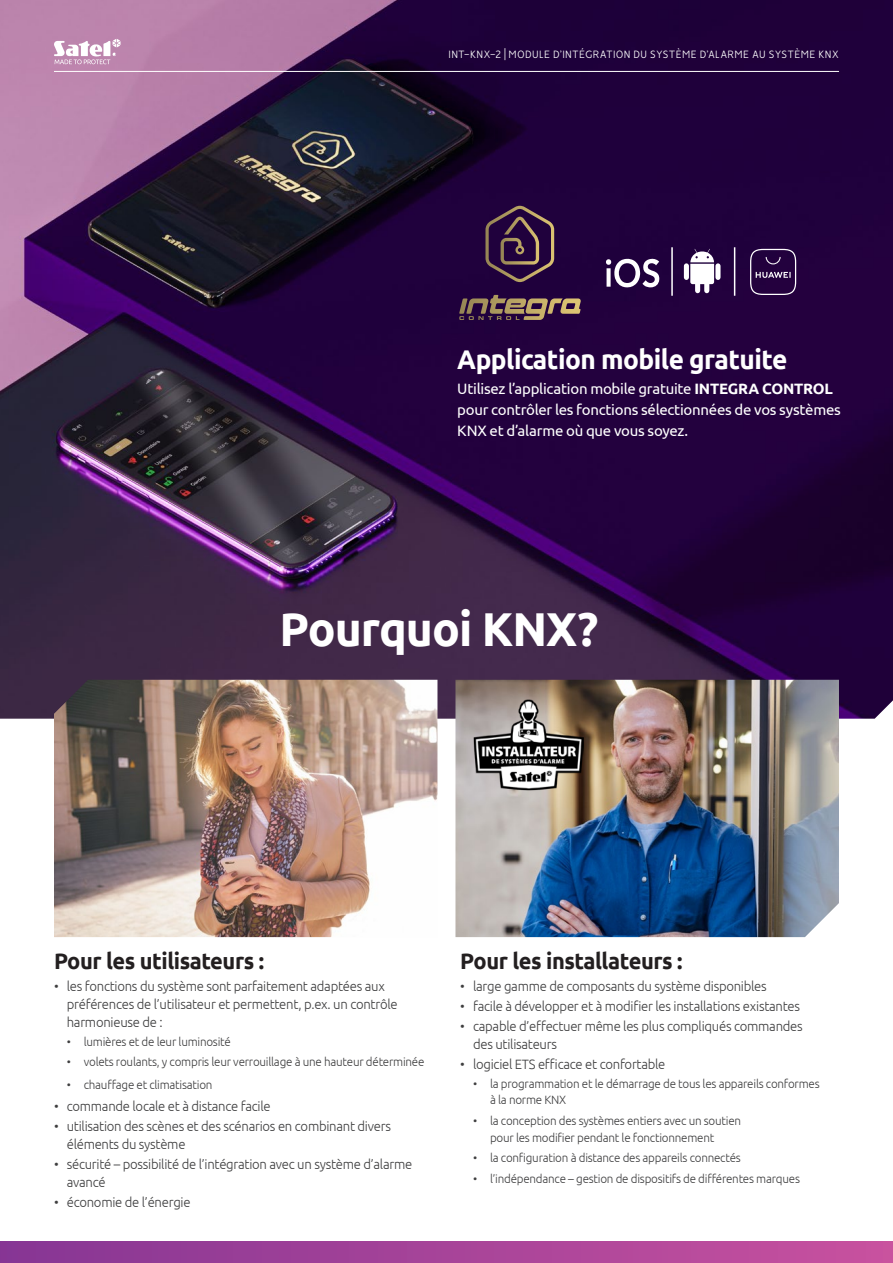
<style>
.page{position:relative;width:893px;height:1263px;background:#fff}
.page>*{position:absolute;margin:0;border:0;box-sizing:border-box;transform-origin:0 0}
.t1{font:700 47.55px "Ubuntu";letter-spacing:-.02em;color:#fff}
.t2{font:700 27px "Ubuntu";letter-spacing:-.02em;color:#fff}
.t3{font:700 22.5px "Ubuntu";letter-spacing:-.02em;color:#231f20}
.t4{font:15px/21px "Ubuntu";letter-spacing:-.015em;color:#fff}
.t5{font:300 13.5px/18px "Ubuntu";letter-spacing:-.02em;color:#3e3e3f}
.t6{font:300 12px/16.5px "Ubuntu";letter-spacing:-.02em;color:#3e3e3f}
.t7{font:300 12px "Vision";letter-spacing:.015em;color:#fff}
.s1{font-weight:700}
</style>
<div class="page">
<div style="left:0;top:1241px;width:893px;height:22px;background:linear-gradient(to right,#863694,#c8519f)"></div>
<img style="left:0;top:0;width:893px;height:719px">
<img style="left:54px;top:680px;width:383px;height:257px">
<img style="left:0;top:494px;width:4px;height:225px">
<img style="left:455px;top:680px;width:384px;height:257px">
<img style="left:474px;top:699px;width:110px;height:91px">
<svg style="left:54px;top:39px;width:67px;height:25px"></svg>
<hr style="left:54px;top:71px;width:785px;height:1px;background:#fff">
<svg style="left:459px;top:295px;width:122px;height:25px;background:#674c4e"></svg>
<svg style="left:485px;top:206px;width:69px;height:76px;background:#432645"></svg>
<svg style="left:684px;top:249px;width:36px;height:45px"></svg>
<svg style="left:606px;top:258px;width:53px;height:30px"></svg>
<hr style="left:671px;top:247px;width:2px;height:49px;background:#fff">
<hr style="left:734px;top:247px;width:1px;height:49px;background:#fff">
<svg style="left:750px;top:249px;width:46px;height:46px;background:#422559"></svg>
<p class="t7" style="left:448px;top:48px;width:392px">INT-KNX-2 | MODULE D’INTÉGRATION DU SYSTÈME D’ALARME AU SYSTÈME KNX</p>
<h2 class="t2" style="left:457px;top:343px;width:332px">Application mobile gratuite</h2>
<p class="t4" style="left:457px;top:378px;width:385px">Utilisez l’application mobile gratuite <span class="s1">INTEGRA CONTROL </span>pour contrôler les fonctions sélectionnées de vos systèmes<br>KNX et d’alarme où que vous soyez.</p>
<h1 class="t1" style="left:280px;top:600px;width:320px">Pourquoi KNX?</h1>
<h3 class="t3" style="left:54px;top:947px;width:212px">Pour les utilisateurs :</h3>
<p class="t5" style="left:67px;top:977px;width:332px;text-indent:-13px">• les fonctions du système sont parfaitement adaptées aux préférences de l’utilisateur et permettent, p.ex. un contrôle harmonieuse de :</p>
<p class="t6" style="left:67px;top:1033px;width:166px">• lumières et de leur luminosité</p>
<p class="t6" style="left:67px;top:1053px;width:359px">• volets roulants, y compris leur verrouillage à une hauteur déterminée</p>
<p class="t6" style="left:67px;top:1076px;width:147px">• chauffage et climatisation</p>
<p class="t5" style="left:54px;top:1097px;width:218px">• commande locale et à distance facile</p>
<p class="t5" style="left:67px;top:1117px;width:326px;text-indent:-13px">• utilisation des scènes et des scénarios en combinant divers éléments du système</p>
<p class="t5" style="left:67px;top:1155px;width:347px;text-indent:-13px">• sécurité – possibilité de l’intégration avec un système d’alarme avancé</p>
<p class="t5" style="left:54px;top:1193px;width:138px">• économie de l’énergie</p>
<h3 class="t3" style="left:460px;top:947px;width:224px">Pour les installateurs :</h3>
<p class="t5" style="left:460px;top:977px;width:308px">• large gamme de composants du système disponibles</p>
<p class="t5" style="left:460px;top:997px;width:341px">• facile à développer et à modifier les installations existantes</p>
<p class="t5" style="left:473px;top:1017px;width:331px;text-indent:-13px">• capable d’effectuer même les plus compliqués commandes des utilisateurs</p>
<p class="t5" style="left:460px;top:1055px;width:207px">• logiciel ETS efficace et confortable</p>
<p class="t6" style="left:490px;top:1075px;width:331px;text-indent:-17px">• la programmation et le démarrage de tous les appareils conformes à la norme KNX</p>
<p class="t6" style="left:490px;top:1112px;width:253px;text-indent:-17px">• la conception des systèmes entiers avec un soutien pour les modifier pendant le fonctionnement</p>
<p class="t6" style="left:473px;top:1149px;width:269px">• la configuration à distance des appareils connectés</p>
<p class="t6" style="left:473px;top:1170px;width:328px">• l’indépendance – gestion de dispositifs de différentes marques</p>
</div>
